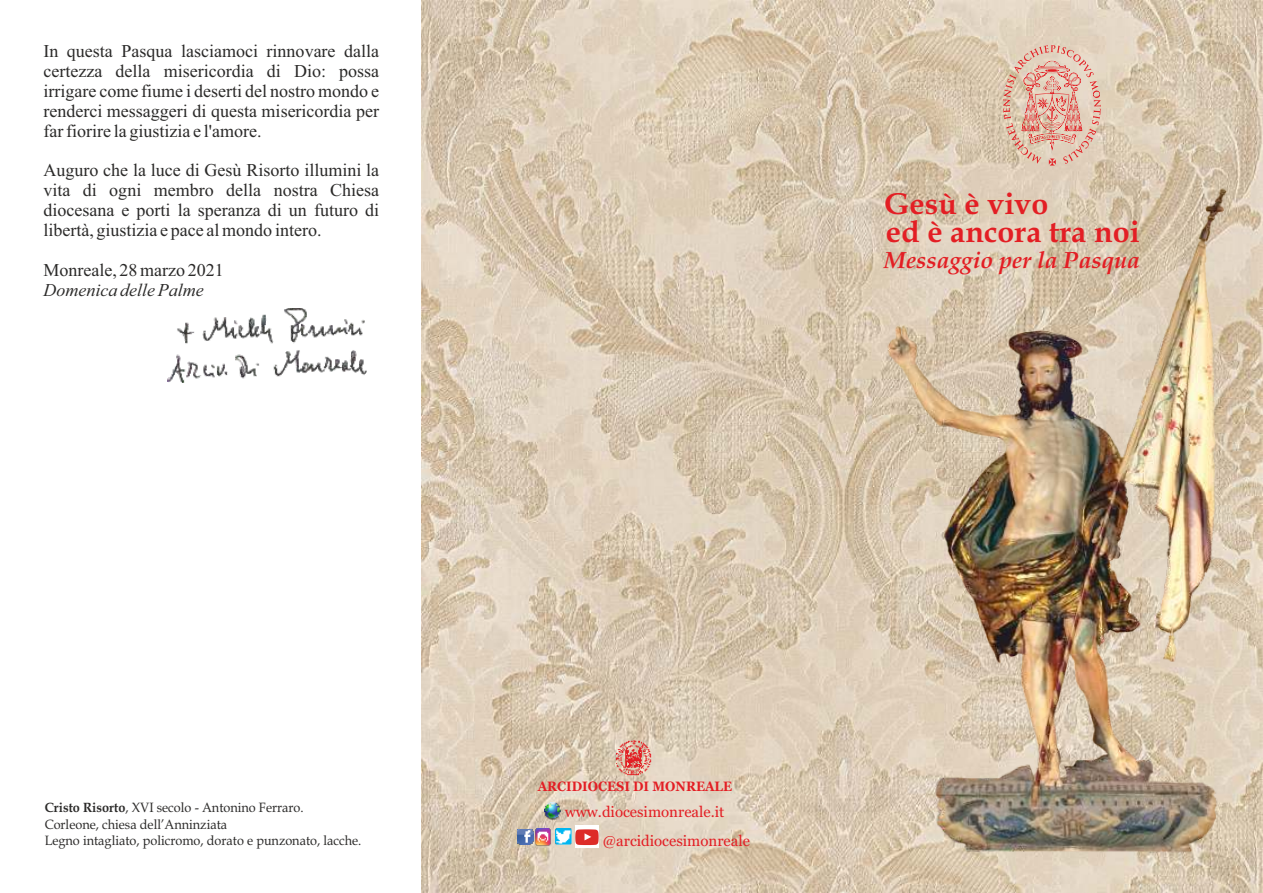
<style>
.page{position:relative;width:1263px;height:893px;background:#fff}
.page>*{position:absolute;margin:0;border:0;box-sizing:border-box;transform-origin:0 0}
.t1{font:700 30.45px/27.9px "Book Antiqua";color:#e31e24}
.t2{font:italic 700 23.4px "Book Antiqua";color:#e31e24}
.t3{font:18px/20px "Times New Roman";color:#2b2a29;text-align:justify}
.t4{font:italic 18px "Times New Roman";color:#2b2a29}
.t5{font:15px "Georgia";color:#e31e24}
.t6{font:13.5px/16.8px "Book Antiqua";color:#2b2a29;scale:.94 1}
.t7{font:700 13.5px "Georgia";color:#e31e24;scale:.93 1}
.s1{font-weight:700}
</style>
<div class="page">
<img style="left:422px;top:1px;width:841px;height:892px">
<img style="left:616px;top:740px;width:36px;height:36px">
<img style="left:168px;top:308px;width:198px;height:75px">
<img style="left:518px;top:829px;width:15px;height:16px">
<img style="left:534px;top:828px;width:19px;height:19px">
<img style="left:556px;top:829px;width:17px;height:17px">
<img style="left:576px;top:825px;width:23px;height:23px">
<svg style="left:1003px;top:45px;width:98px;height:121px;background:#e0b7a5"></svg>
<img style="left:544px;top:803px;width:18px;height:17px">
<img style="left:873px;top:184px;width:359px;height:680px">
<p class="t3" style="left:43px;top:43px;width:337px">In questa Pasqua lasciamoci rinnovare dalla certezza della misericordia di Dio: possa irrigare come fiume i deserti del nostro mondo e renderci messaggeri di questa misericordia per far fiorire la giustizia e l'amore.</p>
<p class="t3" style="left:43px;top:162px;width:337px">Auguro che la luce di Gesù Risorto illumini la vita di ogni membro della nostra Chiesa diocesana e porti la speranza di un futuro di libertà, giustizia e pace al mondo intero.</p>
<p class="t3" style="left:43px;top:262px;width:182px">Monreale, 28 marzo 2021</p>
<p class="t4" style="left:43px;top:284px;width:162px">Domenica delle Palme</p>
<h1 class="t1" style="left:884px;top:193px;width:257px">Gesù è vivo<br>ed è ancora tra noi</h1>
<p class="t2" style="left:884px;top:251px;width:257px">Messaggio per la Pasqua</p>
<p class="t6" style="left:45px;top:800px;width:338px"><span class="s1">Cristo Risorto</span>, XVI secolo - Antonino Ferraro.<br>Corleone, chiesa dell’Anninziata<br>Legno intagliato, policromo, dorato e punzonato, lacche.</p>
<p class="t7" style="left:538px;top:780px;width:211px">ARCIDIOCESI DI MONREALE</p>
<p class="t5" style="left:565px;top:806px;width:161px">www.diocesimonreale.it</p>
<p class="t5" style="left:602px;top:834px;width:149px">@arcidiocesimonreale</p>
</div>
